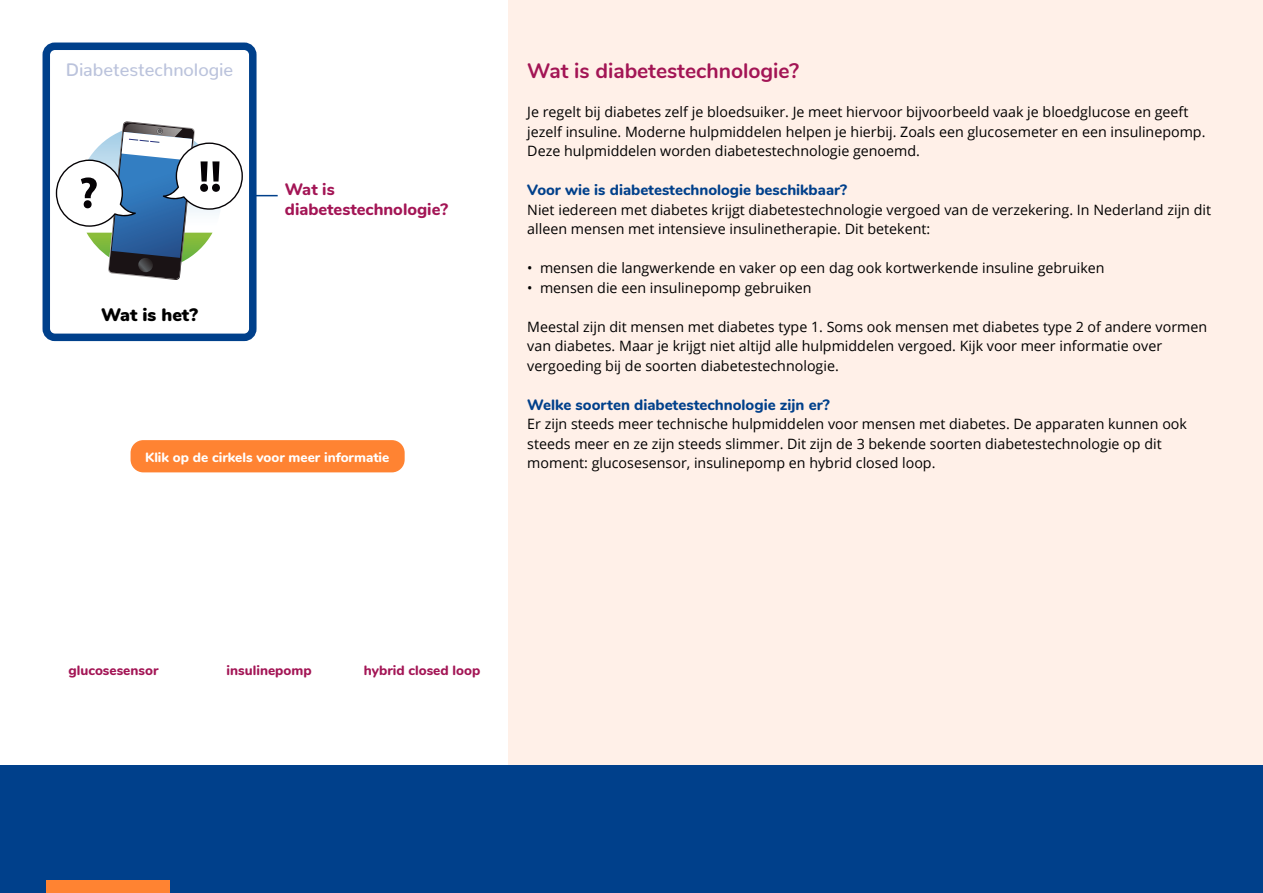
<style>
.page{position:relative;width:1263px;height:893px;background:#fff}
.page>*{position:absolute;margin:0;border:0;box-sizing:border-box;transform-origin:0 0}
.H3_titel_pagina{font:700 21px "Nunito";color:#a31555}
.t1{font:500 18px "Nunito";color:#bbc3dc}
.t2{font:900 18px "Nunito";color:#000}
.vraag{font:800 16.5px/19.5px "Nunito";color:#a31555}
.H4_tussenkop{font:800 15px "Nunito";color:#00408b}
.body{font:14.25px/19.5px "Open Sans";color:#000}
.vraag-2{font:800 13.5px "Nunito";color:#a31555}
.t3{font:800 13.5px "Nunito";color:#fff}
</style>
<div class="page">
<div style="left:509px;top:0;width:754px;height:893px;background:#fff0e8"></div>
<div style="left:0;top:765px;width:1263px;height:128px;background:#00408b"></div>
<div style="left:47px;top:880px;width:123px;height:13px;background:#ff8332"></div>
<div style="left:131px;top:440px;width:274px;height:32px;background:#ff8332;border-radius:13px"></div>
<div style="left:43px;top:43px;width:214px;height:298px;border:8px solid #00408b;border-radius:9px"></div>
<svg style="left:56px;top:121px;width:187px;height:159px"></svg>
<svg style="left:251px;top:195px;width:27px;height:1px"></svg>
<p class="t1" style="left:66px;top:54px;width:169px">Diabetestechnologie</p>
<p class="t2" style="left:101px;top:301px;width:98px">Wat is het?</p>
<p class="vraag" style="left:285px;top:179px;width:165px">Wat is diabetestechnologie?</p>
<p class="t3" style="left:145px;top:447px;width:246px">Klik op de cirkels voor meer informatie</p>
<p class="H3_titel_pagina" style="left:527px;top:55px;width:273px">Wat is diabetestechnologie?</p>
<p class="body" style="left:527px;top:102px;width:680px">Je regelt bij diabetes zelf je bloedsuiker. Je meet hiervoor bijvoorbeeld vaak je bloedglucose en geeft jezelf insuline. Moderne hulpmiddelen helpen je hierbij. Zoals een glucosemeter en een insulinepomp.<br>Deze hulpmiddelen worden diabetestechnologie genoemd.</p>
<p class="H4_tussenkop" style="left:527px;top:179px;width:321px">Voor wie is diabetestechnologie beschikbaar?</p>
<p class="body" style="left:527px;top:199px;width:685px">Niet iedereen met diabetes krijgt diabetestechnologie vergoed van de verzekering. In Nederland zijn dit alleen mensen met intensieve insulinetherapie. Dit betekent:</p>
<p class="body" style="left:527px;top:258px;width:579px">• mensen die langwerkende en vaker op een dag ook kortwerkende insuline gebruiken</p>
<p class="body" style="left:527px;top:277px;width:286px">• mensen die een insulinepomp gebruiken</p>
<p class="body" style="left:527px;top:316px;width:681px">Meestal zijn dit mensen met diabetes type 1. Soms ook mensen met diabetes type 2 of andere vormen van diabetes. Maar je krijgt niet altijd alle hulpmiddelen vergoed. Kijk voor meer informatie over vergoeding bij de soorten diabetestechnologie.</p>
<p class="H4_tussenkop" style="left:527px;top:393px;width:304px">Welke soorten diabetestechnologie zijn er?</p>
<p class="body" style="left:527px;top:414px;width:661px">Er zijn steeds meer technische hulpmiddelen voor mensen met diabetes. De apparaten kunnen ook steeds meer en ze zijn steeds slimmer. Dit zijn de 3 bekende soorten diabetestechnologie op dit moment: glucosesensor, insulinepomp en hybrid closed loop.</p>
<p class="vraag-2" style="left:68px;top:660px;width:91px">glucosesensor</p>
<p class="vraag-2" style="left:227px;top:660px;width:87px">insulinepomp</p>
<p class="vraag-2" style="left:364px;top:660px;width:118px">hybrid closed loop</p>
</div>
